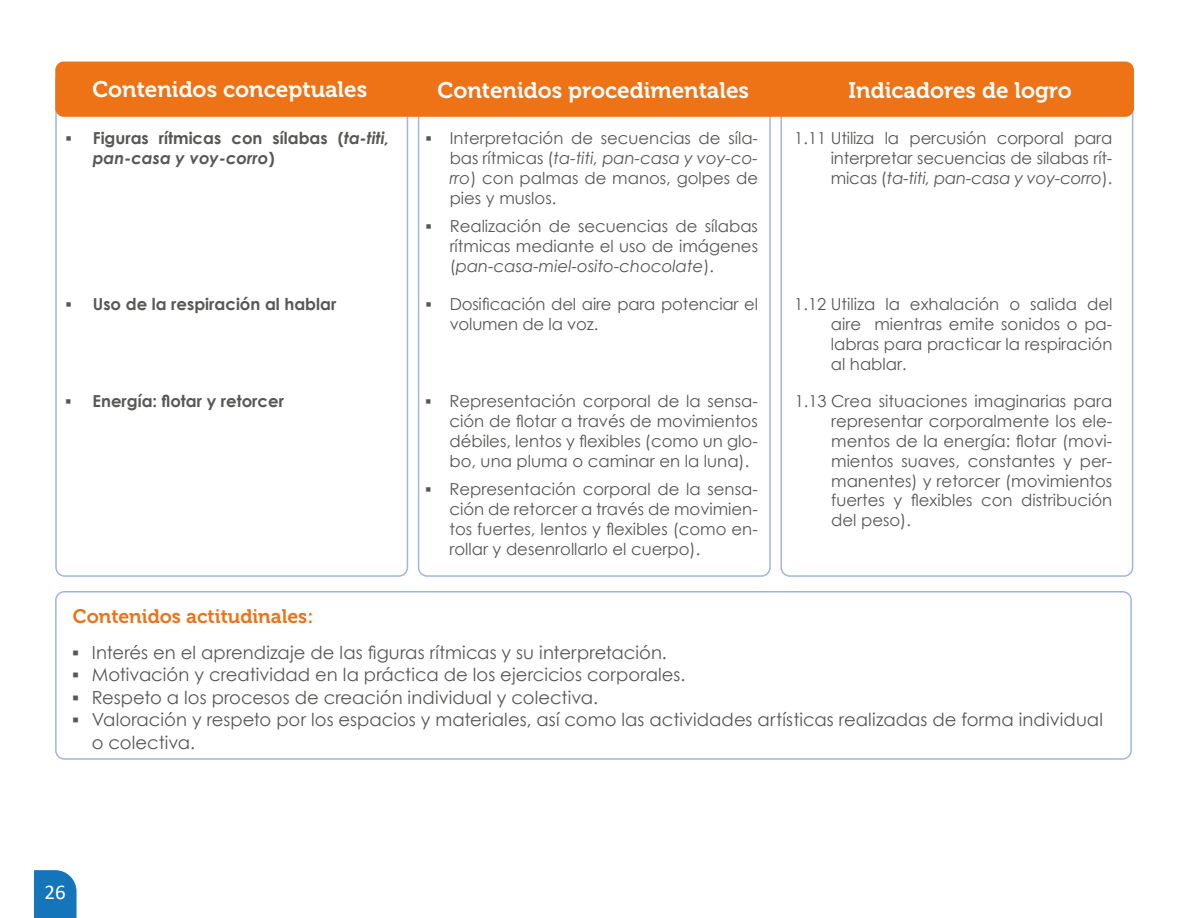
<style>
.page{position:relative;width:1188px;height:918px;background:#fff}
.page>*{position:absolute;margin:0;border:0;box-sizing:border-box;transform-origin:0 0}
.t1{font:22.5px "Museo 700";color:#fff}
.t2{font:21px "Calibri";color:#fff}
.t3{font:19.5px "Museo 700";color:#ee7216}
.t4{font:18px/22.5px "Century Gothic";letter-spacing:.005em;color:#575756}
.t5{font:16.5px/19.8px "Century Gothic";color:#575756;text-align:justify}
.t6{font:700 16.5px/19.8px "Century Gothic";color:#575756}
.s1{font-family:"Century Schoolbook";font-weight:400}
.s2{font-style:italic}
.s3{font-family:"Century Schoolbook"}
</style>
<div class="page">
<svg style="left:34px;top:870px;width:43px;height:48px"></svg>
<div style="left:780px;top:71px;width:353px;height:506px;border:2px solid #9fb6df;border-radius:9px"></div>
<div style="left:418px;top:71px;width:353px;height:506px;border:2px solid #9fb6df;border-radius:9px"></div>
<div style="left:55px;top:71px;width:353px;height:506px;border:2px solid #9fb6df;border-radius:9px"></div>
<div style="left:55px;top:62px;width:1079px;height:55px;background:#ee7216;border-radius:9px"></div>
<div style="left:55px;top:591px;width:1077px;height:169px;border:2px solid #9fb6df;border-radius:9px"></div>
<h1 class="t1" style="left:92px;top:77px;width:276px">Contenidos conceptuales</h1>
<h1 class="t1" style="left:437px;top:78px;width:313px">Contenidos procedimentales</h1>
<h1 class="t1" style="left:849px;top:78px;width:225px">Indicadores de logro</h1>
<p class="t6" style="left:93px;top:128px;width:298px;text-indent:-27px"><span class="s1">▪</span> Figuras rítmicas con sílabas (<span class="s2">ta-titi, pan-casa y voy-corro</span>)</p>
<p class="t5" style="left:450px;top:128px;width:310px;text-indent:-24px"><span class="s3">▪</span> Interpretación de secuencias de síla&shy;bas rítmicas (<span class="s2">ta-titi, pan-casa y voy-co&shy;rro</span>) con palmas de manos, golpes de pies y muslos.</p>
<p class="t5" style="left:450px;top:216px;width:310px;text-indent:-24px"><span class="s3">▪</span> Realización de secuencias de sílabas rítmicas mediante el uso de imágenes (<span class="s2">pan-casa-miel-osito-chocolate</span>).</p>
<p class="t5" style="left:831px;top:128px;width:283px;text-indent:-37px">1.11 Utiliza la percusión corporal para interpretar secuencias de silabas rít&shy;micas (<span class="s2">ta-titi, pan-casa y voy-corro</span>).</p>
<p class="t6" style="left:66px;top:294px;width:272px"><span class="s1">▪</span> Uso de la respiración al hablar</p>
<p class="t5" style="left:450px;top:294px;width:310px;text-indent:-24px"><span class="s3">▪</span> Dosificación del aire para potenciar el volumen de la voz.</p>
<p class="t5" style="left:831px;top:294px;width:283px;text-indent:-37px">1.12 Utiliza la exhalación o salida del aire mientras emite sonidos o pa&shy;labras para practicar la respiración al hablar.</p>
<p class="t6" style="left:66px;top:391px;width:220px"><span class="s1">▪</span> Energía: flotar y retorcer</p>
<p class="t5" style="left:449px;top:391px;width:310px;text-indent:-24px"><span class="s3">▪</span> Representación corporal de la sensa&shy;ción de flotar a través de movimientos débiles, lentos y flexibles (como un glo&shy;bo, una pluma o caminar en la luna).</p>
<p class="t5" style="left:449px;top:479px;width:310px;text-indent:-24px"><span class="s3">▪</span> Representación corporal de la sensa&shy;ción de retorcer a través de movimien&shy;tos fuertes, lentos y flexibles (como en&shy;rollar y desenrollarlo el cuerpo).</p>
<p class="t5" style="left:831px;top:391px;width:283px;text-indent:-36px">1.13 Crea situaciones imaginarias para representar corporalmente los ele&shy;mentos de la energía: flotar (movi&shy;mientos suaves, constantes y per&shy;manentes) y retorcer (movimientos fuertes y flexibles con distribución del peso).</p>
<p class="t3" style="left:73px;top:605px;width:242px">Contenidos actitudinales:</p>
<p class="t4" style="left:72px;top:641px;width:596px"><span class="s3">▪</span> Interés en el aprendizaje de las figuras rítmicas y su interpretación.</p>
<p class="t4" style="left:72px;top:663px;width:615px"><span class="s3">▪</span> Motivación y creatividad en la práctica de los ejercicios corporales.</p>
<p class="t4" style="left:72px;top:686px;width:527px"><span class="s3">▪</span> Respeto a los procesos de creación individual y colectiva.</p>
<p class="t4" style="left:92px;top:708px;width:1013px;text-indent:-19px"><span class="s3">▪</span> Valoración y respeto por los espacios y materiales, así como las actividades artísticas realizadas de forma individual o colectiva.</p>
<p class="t2" style="left:45px;top:878px;width:23px">26</p>
</div>
